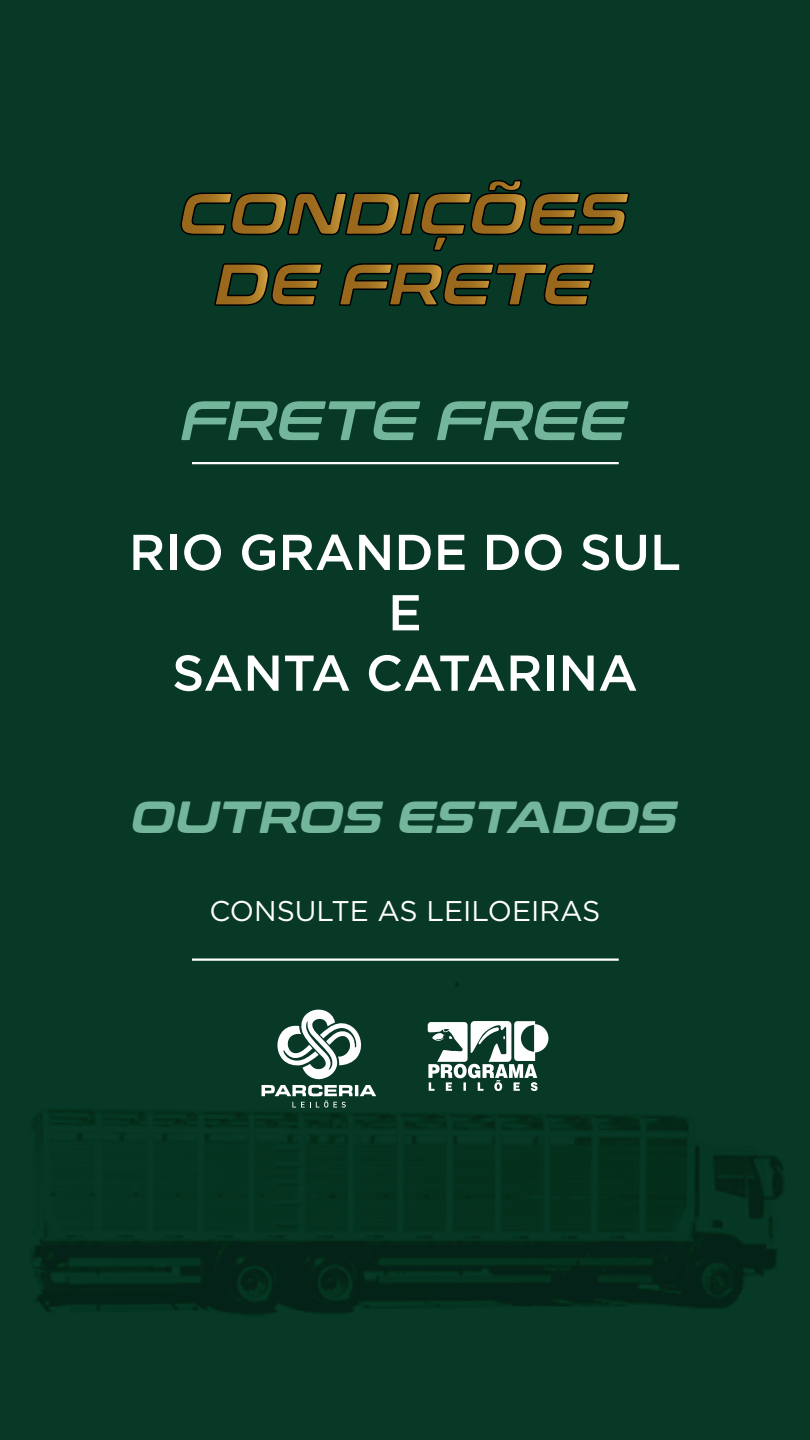
<style>
.page{position:relative;width:810px;height:1440px;background:#083926}
.page>*{position:absolute;margin:0;border:0;box-sizing:border-box;transform-origin:0 0}
.t1{font:italic 600 55.43px "Conthrax";color:#74b69c}
.t2{font:500 50.32px/60.4px "Gotham";color:#fff;text-align:center}
.t3{font:italic 700 45px "Conthrax";color:#74b69c}
.t4{font:28.5px "Gotham";color:#fff}
</style>
<div class="page">
<img style="left:33px;top:982px;width:750px;height:333px">
<hr style="left:192px;top:462px;width:427px;height:2px;background:#fff">
<svg style="left:180px;top:180px;width:449px;height:72px"></svg>
<svg style="left:214px;top:263px;width:108px;height:43px"></svg>
<svg style="left:339px;top:263px;width:256px;height:43px"></svg>
<hr style="left:192px;top:958px;width:427px;height:3px;background:#fff">
<svg style="left:428px;top:1021px;width:120px;height:70px"></svg>
<svg style="left:262px;top:1008px;width:114px;height:100px"></svg>
<p class="t1" style="left:182px;top:378px;width:447px">FRETE FREE</p>
<p class="t2" style="left:129px;top:521px;width:554px">RIO GRANDE DO SUL<br>E<br>SANTA CATARINA</p>
<p class="t3" style="left:132px;top:783px;width:548px">OUTROS ESTADOS</p>
<p class="t4" style="left:210px;top:893px;width:392px">CONSULTE AS LEILOEIRAS</p>
</div>
